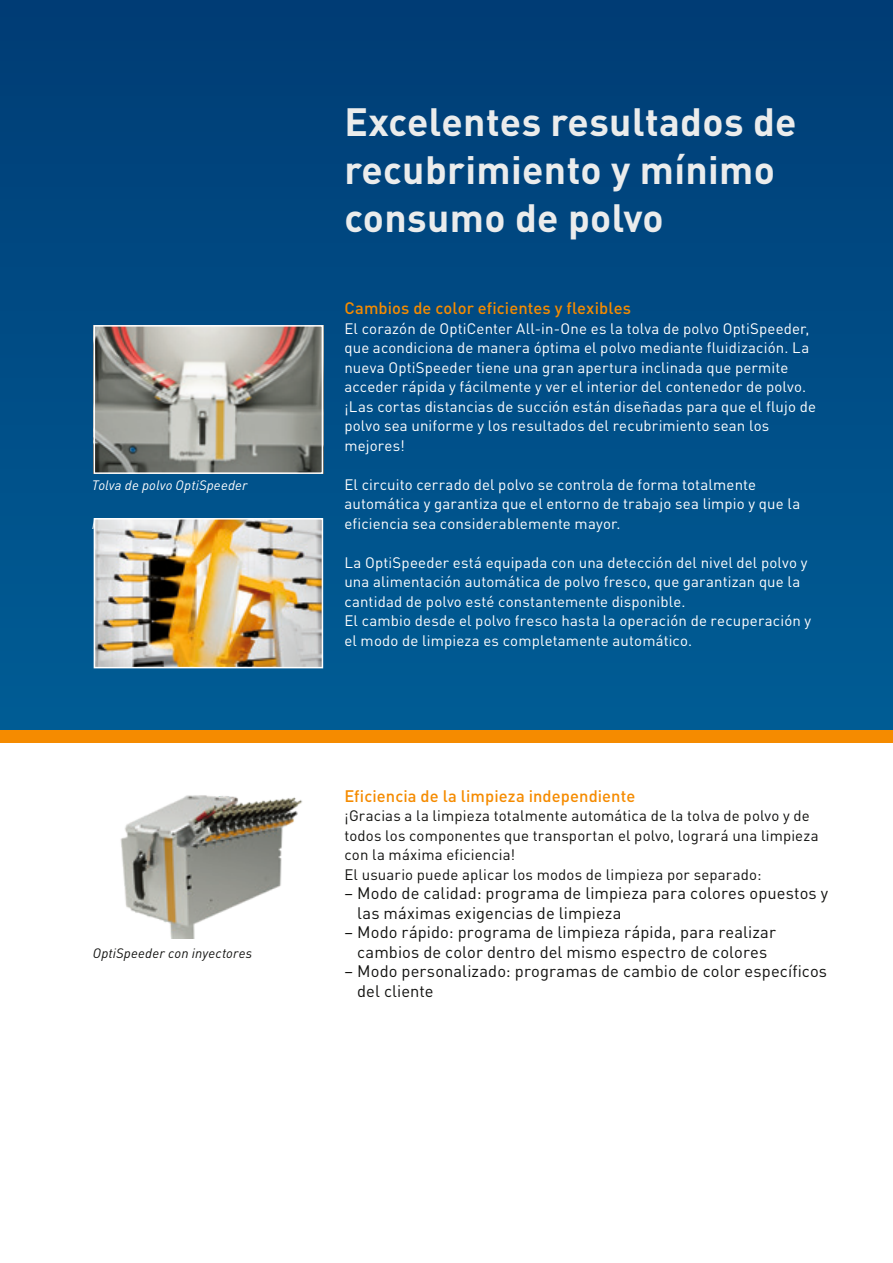
<style>
.page{position:relative;width:893px;height:1263px;background:#fff}
.page>*{position:absolute;margin:0;border:0;box-sizing:border-box;transform-origin:0 0}
.t1{font:700 39px/48px "DIN Pro";letter-spacing:.01em;color:#ebecec}
.t2{font:16.5px/19.5px "DIN Pro";letter-spacing:.005em;color:#11110f}
.t3{font:500 16.5px "DIN Pro";letter-spacing:.005em;color:#f58b00}
.t4{font:15px/19.5px "DIN Pro";letter-spacing:.01em;color:#fff}
.t5{font:15px/19.5px "DIN Pro";letter-spacing:.01em;color:#11110f}
.t6{font:italic 13.5px "DIN Pro";letter-spacing:.015em;color:#11110f}
.t7{font:italic 13.5px "DIN Pro";letter-spacing:.015em;color:#fff}
</style>
<div class="page">
<div style="left:0;top:0;width:893px;height:737px;background:linear-gradient(to bottom,#003c75,#005d96)"></div>
<svg style="left:880px;top:0;width:13px;height:730px;background:#004c85"></svg>
<div style="left:0;top:730px;width:893px;height:13px;background:#f58b00"></div>
<img style="left:120px;top:795px;width:182px;height:143px">
<img style="left:97px;top:328px;width:223px;height:143px">
<div style="left:94px;top:325px;width:229px;height:149px;border:2px solid #fff"></div>
<img style="left:93px;top:517px;width:231px;height:152px">
<p class="t7" style="left:92px;top:474px;width:157px">Tolva de polvo OptiSpeeder</p>
<p class="t6" style="left:93px;top:942px;width:161px">OptiSpeeder con inyectores</p>
<h1 class="t1" style="left:344px;top:93px;width:454px">Excelentes resultados de recubrimiento y mínimo consumo de polvo</h1>
<p class="t3" style="left:344px;top:295px;width:288px">Cambios de color eficientes y flexibles</p>
<p class="t4" style="left:344px;top:317px;width:473px">El corazón de OptiCenter All-in-One es la tolva de polvo OptiSpeeder, que acondiciona de manera óptima el polvo mediante fluidización. La nueva OptiSpeeder tiene una gran apertura inclinada que permite acceder rápida y fácilmente y ver el interior del contenedor de polvo. ¡Las cortas distancias de succión están diseñadas para que el flujo de polvo sea uniforme y los resultados del recubrimiento sean los mejores!</p>
<p class="t4" style="left:344px;top:473px;width:457px">El circuito cerrado del polvo se controla de forma totalmente automática y garantiza que el entorno de trabajo sea limpio y que la eficiencia sea considerablemente mayor.</p>
<p class="t4" style="left:344px;top:551px;width:468px">La OptiSpeeder está equipada con una detección del nivel del polvo y una alimentación automática de polvo fresco, que garantizan que la cantidad de polvo esté constantemente disponible.<br>El cambio desde el polvo fresco hasta la operación de recuperación y el modo de limpieza es completamente automático.</p>
<p class="t3" style="left:344px;top:782px;width:292px">Eficiencia de la limpieza independiente</p>
<p class="t5" style="left:344px;top:804px;width:476px">¡Gracias a la limpieza totalmente automática de la tolva de polvo y de todos los componentes que transportan el polvo, logrará una limpieza con la máxima eficiencia!<br>El usuario puede aplicar los modos de limpieza por separado:</p>
<p class="t2" style="left:357px;top:882px;width:472px;text-indent:-13px">– Modo de calidad: programa de limpieza para colores opuestos y las máximas exigencias de limpieza</p>
<p class="t2" style="left:344px;top:921px;width:433px;text-align:center">– Modo rápido: programa de limpieza rápida, para realizar cambios de color dentro del mismo espectro de colores</p>
<p class="t2" style="left:357px;top:960px;width:471px;text-indent:-13px">– Modo personalizado: programas de cambio de color específicos del cliente</p>
</div>
